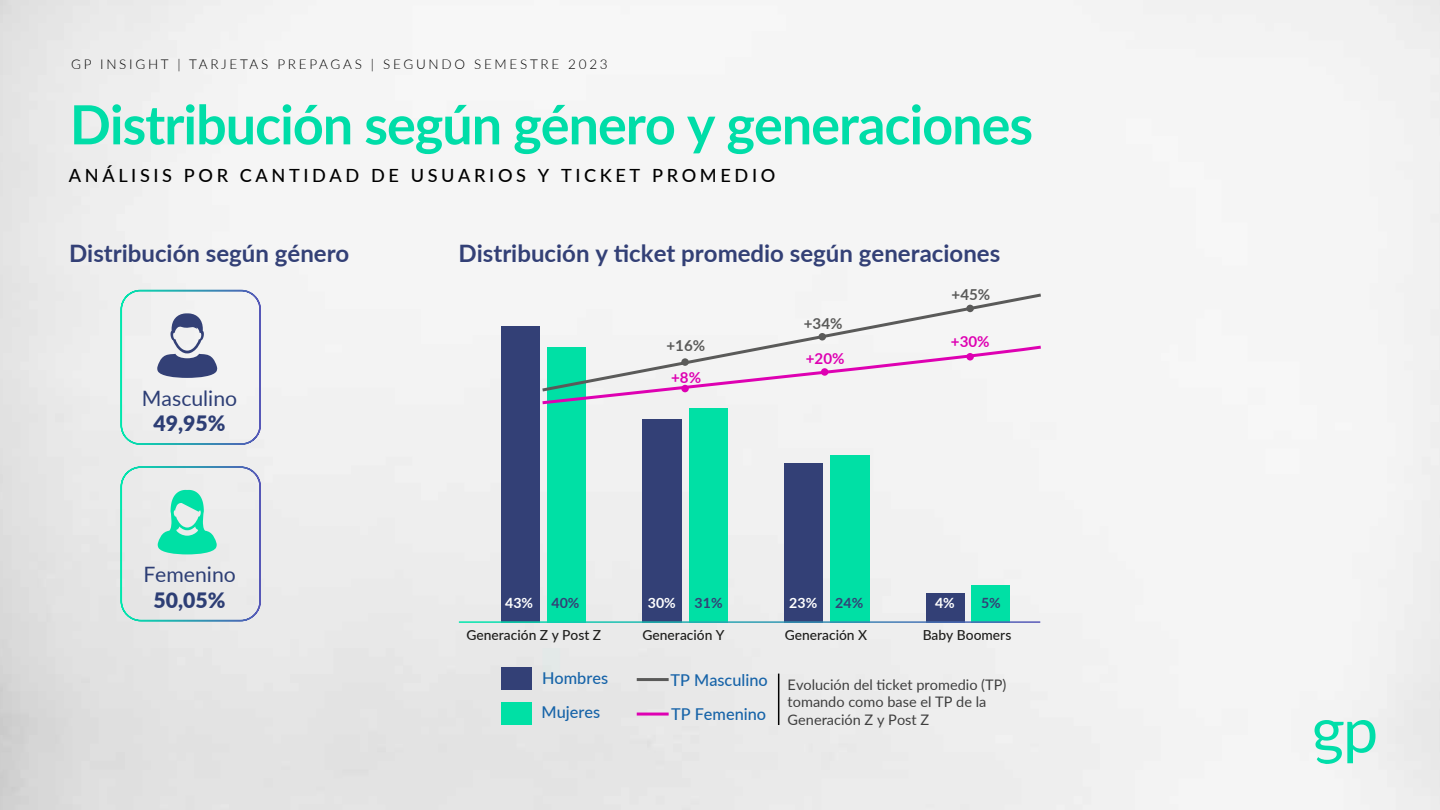
<style>
.page{position:relative;width:1440px;height:810px;background:#fff}
.page>*{position:absolute;margin:0;border:0;box-sizing:border-box;transform-origin:0 0}
.t1{font:700 54px "Lato";letter-spacing:-.02em;color:#00dda8}
.t2{font:700 24px "Lato";color:#334076}
.t3{font:21.23px "Lato";color:#2d3e75}
.t4{font:900 21.23px "Lato";color:#2d3e75}
.t5{font:500 18.15px "Lato";letter-spacing:.195em;color:#000}
.t6{font:500 16.27px/34.3px "Lato";color:#1663a8}
.t7{font:700 15.15px "Lato";color:#5a5a59}
.t8{font:700 15.15px "Lato";color:#de00b2}
.t9{font:14.55px/17.4px "Lato";color:#3f3f3f}
.t10{font:700 14.1px "Lato";color:#fff}
.t11{font:700 14.1px "Lato";color:#334076}
.t12{font:500 13.8px "Lato";color:#1d1d1b}
.t13{font:300 13.5px "Lato";letter-spacing:.2em;color:#000}
</style>
<div class="page">
<img style="left:0;top:0;width:1440px;height:810px">
<svg style="left:1315px;top:720px;width:60px;height:44px"></svg>
<hr style="left:637px;top:678px;width:32px;height:3px;background:#5a5a59">
<hr style="left:637px;top:713px;width:32px;height:3px;background:#de00b2">
<div style="left:501px;top:668px;width:31px;height:22px;background:#334076"></div>
<div style="left:501px;top:702px;width:31px;height:22px;background:#00e0a5"></div>
<hr style="left:778px;top:674px;width:1px;height:51px;background:#000">
<div style="left:547px;top:347px;width:39px;height:276px;background:#00e0a5"></div>
<div style="left:689px;top:408px;width:39px;height:215px;background:#00e0a5"></div>
<div style="left:971px;top:585px;width:39px;height:38px;background:#00e0a5"></div>
<div style="left:830px;top:456px;width:39px;height:167px;background:#00e0a5"></div>
<div style="left:539px;top:292px;width:505px;height:52px;background:#f5f5f5"></div>
<svg style="left:539px;top:344px;width:505px;height:62px"></svg>
<div style="left:681px;top:385px;width:8px;height:7px;background:#de00b2;border-radius:50%"></div>
<div style="left:821px;top:368px;width:7px;height:8px;background:#de00b2;border-radius:50%"></div>
<div style="left:966px;top:353px;width:8px;height:8px;background:#de00b2;border-radius:50%"></div>
<div style="left:681px;top:358px;width:8px;height:8px;background:#5a5a59;border-radius:50%"></div>
<div style="left:819px;top:333px;width:7px;height:8px;background:#5a5a59;border-radius:50%"></div>
<div style="left:966px;top:305px;width:8px;height:7px;background:#5a5a59;border-radius:50%"></div>
<div style="left:501px;top:326px;width:38px;height:297px;background:#334076"></div>
<div style="left:643px;top:419px;width:39px;height:204px;background:#334076"></div>
<div style="left:785px;top:463px;width:38px;height:160px;background:#334076"></div>
<div style="left:926px;top:593px;width:38px;height:30px;background:#334076"></div>
<hr style="left:459px;top:621px;width:581px;height:2px;background:#fff">
<svg style="left:120px;top:289px;width:142px;height:157px"></svg>
<svg style="left:120px;top:466px;width:142px;height:156px;background:#cce5e1"></svg>
<p class="t13" style="left:71px;top:55px;width:538px">GP INSIGHT | TARJETAS PREPAGAS | SEGUNDO SEMESTRE 2023</p>
<h1 class="t1" style="left:70px;top:85px;width:965px">Distribución según género y generaciones</h1>
<p class="t5" style="left:69px;top:162px;width:708px">ANÁLISIS POR CANTIDAD DE USUARIOS Y TICKET PROMEDIO</p>
<h2 class="t2" style="left:69px;top:236px;width:282px">Distribución según género</h2>
<h2 class="t2" style="left:459px;top:236px;width:543px">Distribución y ticket promedio según generaciones</h2>
<h3 class="t3" style="left:142px;top:383px;width:97px">Masculino</h3>
<h3 class="t4" style="left:154px;top:407px;width:73px">49,95%</h3>
<h3 class="t3" style="left:143px;top:559px;width:94px">Femenino</h3>
<h3 class="t4" style="left:154px;top:584px;width:73px">50,05%</h3>
<p class="t7" style="left:666px;top:334px;width:40px">+16%</p>
<p class="t8" style="left:671px;top:366px;width:31px">+8%</p>
<p class="t7" style="left:804px;top:312px;width:40px">+34%</p>
<p class="t8" style="left:806px;top:348px;width:40px">+20%</p>
<p class="t7" style="left:952px;top:284px;width:40px">+45%</p>
<p class="t8" style="left:951px;top:330px;width:40px">+30%</p>
<p class="t10" style="left:505px;top:593px;width:29px">43%</p>
<p class="t11" style="left:552px;top:593px;width:29px">40%</p>
<p class="t10" style="left:648px;top:593px;width:29px">30%</p>
<p class="t11" style="left:695px;top:593px;width:29px">31%</p>
<p class="t10" style="left:789px;top:593px;width:29px">23%</p>
<p class="t11" style="left:835px;top:593px;width:29px">24%</p>
<p class="t10" style="left:935px;top:593px;width:21px">4%</p>
<p class="t11" style="left:981px;top:593px;width:21px">5%</p>
<p class="t12" style="left:467px;top:625px;width:136px">Generación Z y Post Z</p>
<p class="t12" style="left:643px;top:625px;width:84px">Generación Y</p>
<p class="t12" style="left:785px;top:625px;width:84px">Generación X</p>
<p class="t12" style="left:923px;top:625px;width:90px">Baby Boomers</p>
<p class="t6" style="left:542px;top:660px;width:68px">Hombres<br>Mujeres</p>
<p class="t9" style="left:788px;top:675px;width:220px">Evolución del ticket promedio (TP) tomando como base el TP de la<br>Generación Z y Post Z</p>
<p class="t6" style="left:671px;top:662px;width:99px">TP Masculino<br>TP Femenino</p>
</div>
